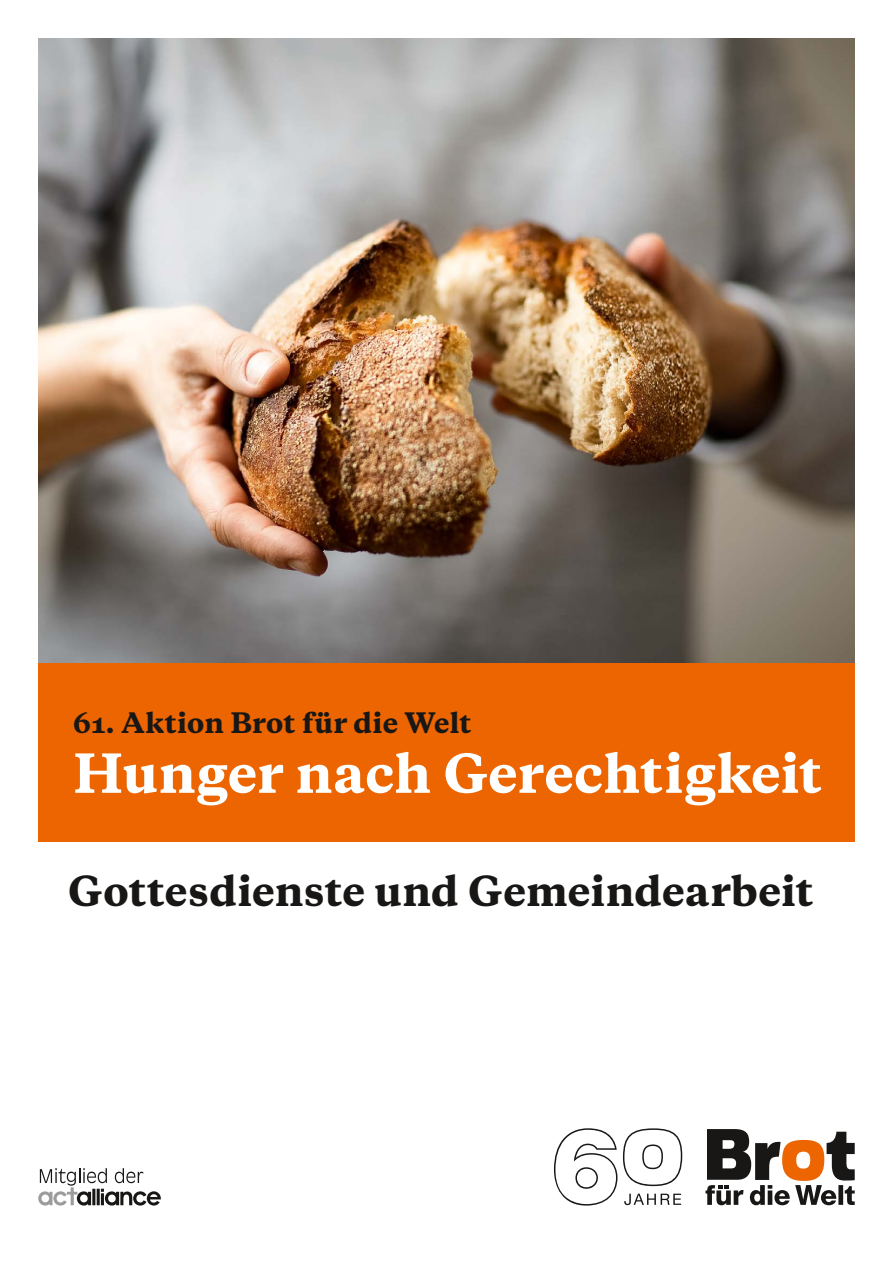
<style>
.page{position:relative;width:893px;height:1263px;background:#fff}
.page>*{position:absolute;margin:0;border:0;box-sizing:border-box;transform-origin:0 0}
.t1{font:800 50.4px "Galaxie Copernicus";letter-spacing:.01em;color:#fff}
.t2{font:800 39px "Galaxie Copernicus";letter-spacing:.005em;color:#181716}
.t3{font:800 26.4px "Galaxie Copernicus";letter-spacing:.005em;color:#181716}
</style>
<div class="page">
<img style="left:38px;top:38px;width:817px;height:625px">
<div style="left:38px;top:663px;width:817px;height:179px;background:#ec6500"></div>
<svg style="left:38px;top:1168px;width:123px;height:37px"></svg>
<svg style="left:624px;top:1194px;width:57px;height:11px"></svg>
<svg style="left:623px;top:1128px;width:59px;height:58px"></svg>
<svg style="left:554px;top:1128px;width:63px;height:77px"></svg>
<svg style="left:705px;top:1129px;width:150px;height:76px"></svg>
<p class="t3" style="left:73px;top:705px;width:400px">61. Aktion Brot für die Welt</p>
<p class="t1" style="left:73px;top:740px;width:750px">Hunger nach Gerechtigkeit</p>
<p class="t2" style="left:68px;top:865px;width:747px">Gottesdienste und Gemeindearbeit</p>
</div>
